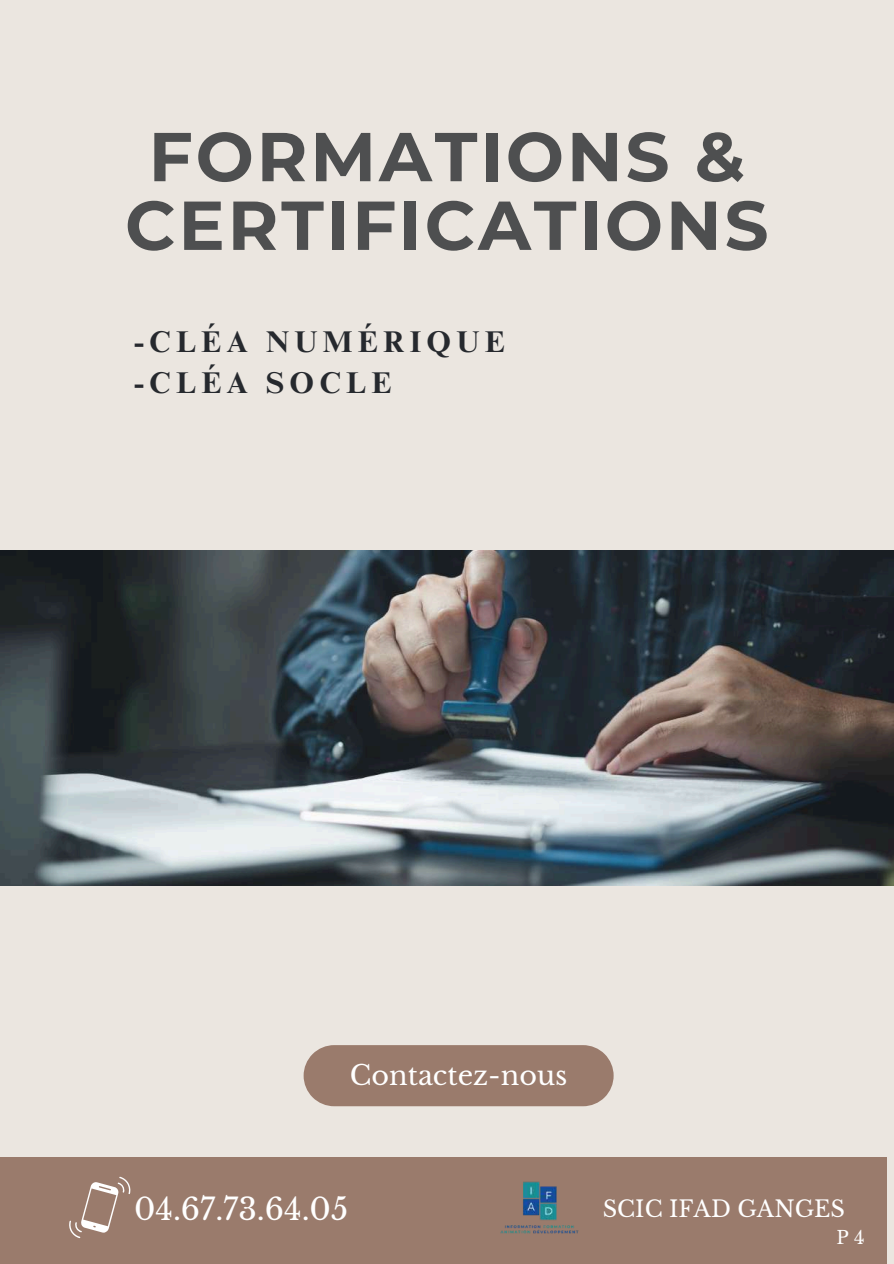
<style>
.page{position:relative;width:894px;height:1264px;background:#fff}
.page>*{position:absolute;margin:0;border:0;box-sizing:border-box;transform-origin:0 0}
.t1{font:700 69px/68.7px "Montserrat";letter-spacing:.04em;color:#4e4f50;text-align:center}
.t2{font:700 30px/41.7px "Times NRMT Pro";letter-spacing:.175em;color:#26292e}
.t3{font:30px "Libre Baskerville";color:#fff}
.t4{font:27px "Libre Baskerville";color:#fff}
.t5{font:22.5px "Libre Baskerville";color:#fff}
.t6{font:18px "Libre Baskerville";color:#fff}
</style>
<div class="page">
<div style="left:0;top:0;width:893px;height:1263px;background:#ebe6e0"></div>
<div style="left:0;top:1157px;width:886px;height:106px;background:#9a7b6c"></div>
<div style="left:303px;top:1045px;width:310px;height:61px;background:#9a7b6c"></div>
<svg style="left:69px;top:1176px;width:62px;height:62px"></svg>
<img style="left:500px;top:1181px;width:79px;height:53px">
<img style="left:0;top:550px;width:893px;height:335px">
<p class="t1" style="left:125px;top:122px;width:645px">FORMATIONS &amp;<br>CERTIFICATIONS</p>
<p class="t2" style="left:134px;top:324px;width:372px">-CLÉA NUMÉRIQUE -CLÉA SOCLE</p>
<p class="t4" style="left:350px;top:1058px;width:219px">Contactez-nous</p>
<p class="t3" style="left:134px;top:1190px;width:215px">04.67.73.64.05</p>
<p class="t5" style="left:602px;top:1195px;width:244px">SCIC IFAD GANGES</p>
<p class="t6" style="left:836px;top:1226px;width:30px">P 4</p>
</div>
